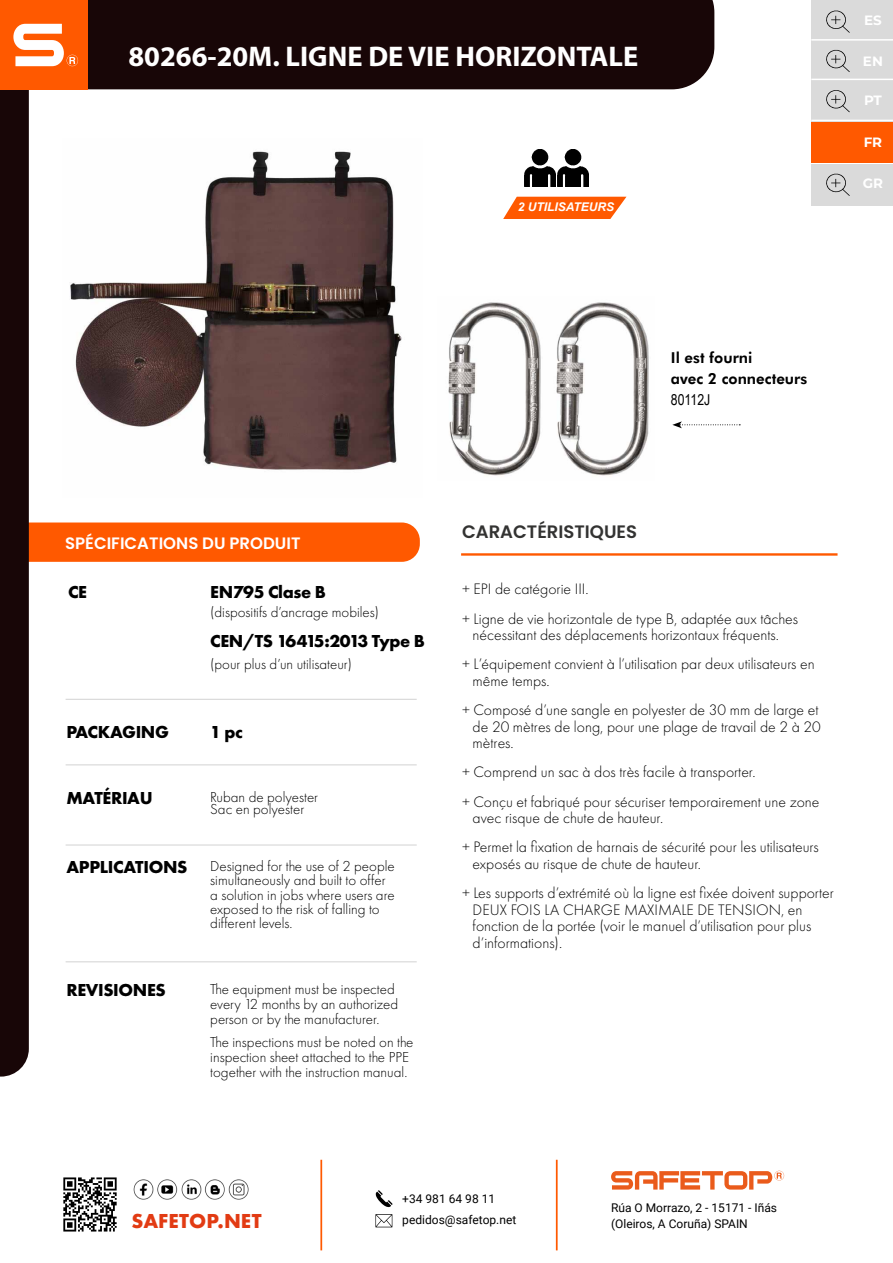
<style>
.page{position:relative;width:893px;height:1263px;background:#fff}
.page>*{position:absolute;margin:0;border:0;box-sizing:border-box;transform-origin:0 0}
.t1{font:700 28.5px "Myriad Pro";color:#fff}
.t2{font:700 21px "Futura PT";color:#e23b13}
.t3{font:700 18px "Futura PT";letter-spacing:-.02em;color:#000}
.t4{font:600 18px "Poppins";color:#333332}
.t5{font:600 16.5px "Poppins";color:#fff}
.t6{font:300 15.75px/29.2px "Futura PT";color:#000}
.t7{font:300 15px/14.2px "Futura PT";color:#000}
.t8{font:700 15px/21px "Futura BT";color:#000}
.t9{font:15px "Arial Narrow";color:#000}
.t10{font:700 13.5px "Montserrat";color:#fff}
.t11{font:12px/16.5px "Roboto";color:#000}
.t12{font:italic 700 12px "Arial";color:#fff}
</style>
<div class="page">
<img style="left:556px;top:302px;width:93px;height:174px">
<div style="left:0;top:522px;width:420px;height:40px;background:#ff5900;border-radius:18px"></div>
<div style="left:461px;top:553px;width:376px;height:3px;border:2px solid #ff5900"></div>
<hr style="left:66px;top:764px;width:351px;height:1px;background:#dadada">
<hr style="left:66px;top:844px;width:351px;height:2px;background:#dadada">
<hr style="left:66px;top:961px;width:351px;height:1px;background:#dadada">
<hr style="left:66px;top:699px;width:351px;height:1px;background:#dadada">
<svg style="left:672px;top:421px;width:68px;height:7px"></svg>
<img style="left:78px;top:151px;width:324px;height:319px">
<img style="left:448px;top:302px;width:93px;height:174px">
<img style="left:524px;top:150px;width:64px;height:36px">
<svg style="left:503px;top:197px;width:123px;height:22px;background:#ff6c1e"></svg>
<div style="left:88px;top:0;width:626px;height:89px;background:#180607"></div>
<div style="left:0;top:0;width:88px;height:89px;background:#ff5900"></div>
<svg style="left:0;top:23px;width:78px;height:1053px"></svg>
<svg style="left:375px;top:1214px;width:17px;height:13px"></svg>
<svg style="left:376px;top:1190px;width:16px;height:17px"></svg>
<svg style="left:611px;top:1171px;width:173px;height:18px"></svg>
<img style="left:133px;top:1179px;width:116px;height:20px">
<hr style="left:320px;top:1160px;width:2px;height:90px;background:#ff5900">
<hr style="left:556px;top:1160px;width:2px;height:90px;background:#ff5900">
<img style="left:63px;top:1177px;width:54px;height:55px">
<div style="left:811px;top:39px;width:82px;height:41px;background:#dadada"></div>
<div style="left:811px;top:121px;width:82px;height:41px;background:#ff5900"></div>
<div style="left:811px;top:80px;width:82px;height:41px;background:#dadada"></div>
<div style="left:811px;top:164px;width:82px;height:41px;background:#dadada"></div>
<div style="left:811px;top:0;width:82px;height:39px;background:#dadada"></div>
<svg style="left:826px;top:10px;width:24px;height:23px"></svg>
<svg style="left:826px;top:49px;width:24px;height:23px"></svg>
<svg style="left:826px;top:90px;width:24px;height:22px"></svg>
<svg style="left:826px;top:173px;width:24px;height:23px"></svg>
<hr style="left:811px;top:79px;width:82px;height:1px;background:#fff">
<hr style="left:811px;top:39px;width:82px;height:2px;background:#fff">
<hr style="left:811px;top:120px;width:82px;height:1px;background:#fff">
<h1 class="t1" style="left:128px;top:37px;width:511px">80266-20M. LIGNE DE VIE HORIZONTALE</h1>
<p class="t12" style="left:518px;top:199px;width:98px">2 UTILISATEURS</p>
<p class="t10" style="left:864px;top:11px;width:19px">ES</p>
<p class="t10" style="left:863px;top:51px;width:21px">EN</p>
<p class="t10" style="left:864px;top:90px;width:19px">PT</p>
<p class="t10" style="left:864px;top:132px;width:20px">FR</p>
<p class="t10" style="left:863px;top:174px;width:22px">GR</p>
<p class="t8" style="left:671px;top:347px;width:138px">Il est fourni<br>avec 2 connecteurs</p>
<p class="t9" style="left:671px;top:389px;width:41px">80112J</p>
<p class="t5" style="left:65px;top:534px;width:237px">SPÉCIFICATIONS DU PRODUIT</p>
<p class="t3" style="left:68px;top:580px;width:21px">CE</p>
<p class="t3" style="left:210px;top:580px;width:117px">EN795 Clase B</p>
<p class="t3" style="left:210px;top:630px;width:216px">CEN/TS 16415:2013 Type B</p>
<p class="t7" style="left:210px;top:605px;width:170px">(dispositifs d’ancrage mobiles)</p>
<p class="t7" style="left:210px;top:657px;width:143px">(pour plus d’un utilisateur)</p>
<p class="t3" style="left:67px;top:721px;width:104px">PACKAGING</p>
<p class="t3" style="left:210px;top:721px;width:34px">1 pc</p>
<p class="t3" style="left:67px;top:786px;width:88px">MATÉRIAU</p>
<p class="t7" style="left:210px;top:791px;width:109px;line-height:12px">Ruban de polyester<br>Sac en polyester</p>
<p class="t3" style="left:67px;top:856px;width:122px">APPLICATIONS</p>
<p class="t7" style="left:210px;top:859px;width:186px">Designed for the use of 2 people simultaneously and built to offer a solution in jobs where users are exposed to the risk of falling to different levels.</p>
<p class="t3" style="left:67px;top:978px;width:101px">REVISIONES</p>
<p class="t7" style="left:210px;top:981px;width:189px;line-height:15px">The equipment must be inspected every 12 months by an authorized person or by the manufacturer.</p>
<p class="t7" style="left:210px;top:1035px;width:205px;line-height:15px">The inspections must be noted on the inspection sheet attached to the PPE together with the instruction manual.</p>
<p class="t4" style="left:462px;top:522px;width:177px">CARACTÉRISTIQUES</p>
<p class="t6" style="left:462px;top:575px;width:337px">+ EPI de catégorie III.<br>+ Ligne de vie horizontale de type B, adaptée aux tâches</p>
<p class="t6" style="left:462px;top:620px;width:354px;text-indent:11px">nécessitant des déplacements horizontaux fréquents.<br>+ L’équipement convient à l’utilisation par deux utilisateurs en</p>
<p class="t6" style="left:462px;top:666px;width:358px;text-indent:11px">même temps.<br>+ Composé d’une sangle en polyester de 30 mm de large et</p>
<p class="t6" style="left:473px;top:718px;width:350px;line-height:16.5px">de 20 mètres de long, pour une plage de travail de 2 à 20 mètres.</p>
<p class="t6" style="left:462px;top:758px;width:359px">+ Comprend un sac à dos très facile à transporter.<br>+ Conçu et fabriqué pour sécuriser temporairement une zone</p>
<p class="t6" style="left:462px;top:803px;width:358px;text-indent:11px">avec risque de chute de hauteur.<br>+ Permet la fixation de harnais de sécurité pour les utilisateurs</p>
<p class="t6" style="left:462px;top:849px;width:373px;text-indent:11px">exposés au risque de chute de hauteur.<br>+ Les supports d’extrémité où la ligne est fixée doivent supporter</p>
<p class="t6" style="left:473px;top:901px;width:340px;line-height:16.5px">DEUX FOIS LA CHARGE MAXIMALE DE TENSION, en fonction de la portée (voir le manuel d’utilisation pour plus d’informations).</p>
<p class="t11" style="left:402px;top:1190px;width:94px">+34 981 64 98 11</p>
<h2 class="t2" style="left:131px;top:1207px;width:132px">SAFETOP.NET</h2>
<p class="t11" style="left:402px;top:1211px;width:116px">pedidos@safetop.net</p>
<p class="t11" style="left:611px;top:1198px;width:168px">Rúa O Morrazo, 2 - 15171 - Iñás (Oleiros, A Coruña) SPAIN</p>
</div>
